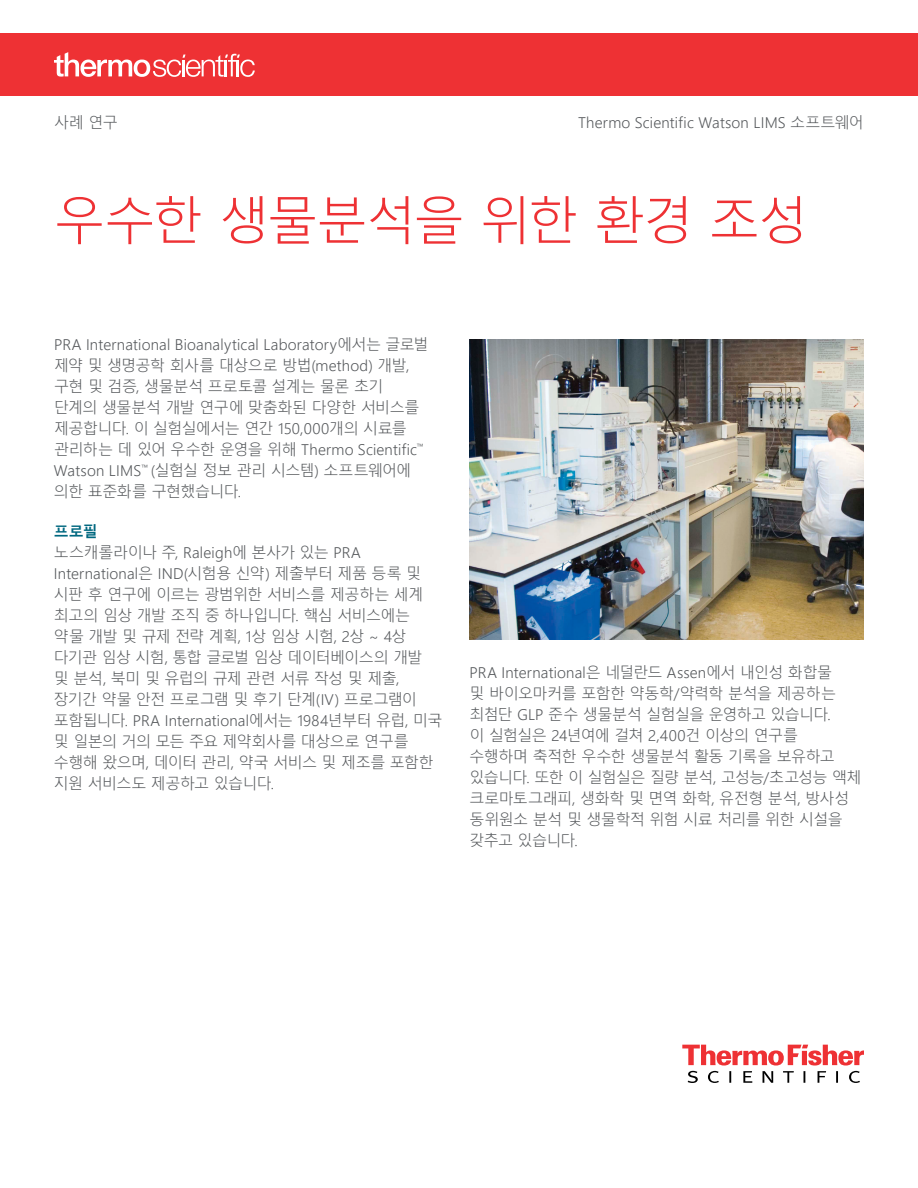
<style>
.page{position:relative;width:918px;height:1188px;background:#fff}
.page>*{position:absolute;margin:0;border:0;box-sizing:border-box;transform-origin:0 0}
.t1{font:300 51px "Malgun Gothic";letter-spacing:-.05em;color:#ee3134}
.t2{font:300 15px/21px "Malgun Gothic";letter-spacing:-.03em;color:#54575a}
.t3{font:300 15px/21px "Malgun Gothic";letter-spacing:-.005em;color:#54575a}
.t4{font:300 15px "Malgun Gothic";letter-spacing:.015em;color:#54575a}
.t5{font:700 15px "Malgun Gothic";color:#006880}
</style>
<div class="page">
<svg style="left:682px;top:1045px;width:182px;height:38px"></svg>
<img style="left:470px;top:339px;width:394px;height:301px">
<div style="left:0;top:33px;width:918px;height:63px;background:#ee3134"></div>
<svg style="left:54px;top:52px;width:201px;height:25px"></svg>
<p class="t2" style="left:54px;top:113px;width:65px">사례 연구</p>
<p class="t4" style="left:578px;top:114px;width:287px">Thermo Scientific Watson LIMS 소프트웨어</p>
<h1 class="t1" style="left:54px;top:191px;width:756px">우수한 생물분석을 위한 환경 조성</h1>
<p class="t3" style="left:54px;top:335px;width:376px">PRA International Bioanalytical Laboratory에서는 글로벌 제약 및 생명공학 회사를 대상으로 방법(method) 개발, 구현 및 검증, 생물분석 프로토콜 설계는 물론 초기 단계의 생물분석 개발 연구에 맞춤화된 다양한 서비스를 제공합니다. 이 실험실에서는 연간 150,000개의 시료를 관리하는 데 있어 우수한 운영을 위해 Thermo Scientific<sup>™<br></sup>Watson LIMS<sup>™</sup> (실험실 정보 관리 시스템) 소프트웨어에 의한 표준화를 구현했습니다.</p>
<p class="t5" style="left:54px;top:523px;width:45px">프로필</p>
<p class="t2" style="left:54px;top:542px;width:390px">노스캐롤라이나 주, Raleigh에 본사가 있는 PRA<br>International은 IND(시험용 신약) 제출부터 제품 등록 및 시판 후 연구에 이르는 광범위한 서비스를 제공하는 세계 최고의 임상 개발 조직 중 하나입니다. 핵심 서비스에는 약물 개발 및 규제 전략 계획, 1상 임상 시험, 2상 ~ 4상 다기관 임상 시험, 통합 글로벌 임상 데이터베이스의 개발<br>및 분석, 북미 및 유럽의 규제 관련 서류 작성 및 제출, 장기간 약물 안전 프로그램 및 후기 단계(IV) 프로그램이 포함됩니다. PRA International에서는 1984년부터 유럽, 미국 및 일본의 거의 모든 주요 제약회사를 대상으로 연구를 수행해 왔으며, 데이터 관리, 약국 서비스 및 제조를 포함한 지원 서비스도 제공하고 있습니다.</p>
<p class="t2" style="left:470px;top:663px;width:394px">PRA International은 네덜란드 Assen에서 내인성 화합물<br>및 바이오마커를 포함한 약동학/약력학 분석을 제공하는 최첨단 GLP 준수 생물분석 실험실을 운영하고 있습니다.<br>이 실험실은 24년여에 걸쳐 2,400건 이상의 연구를<br>수행하며 축적한 우수한 생물분석 활동 기록을 보유하고 있습니다. 또한 이 실험실은 질량 분석, 고성능/초고성능 액체 크로마토그래피, 생화학 및 면역 화학, 유전형 분석, 방사성 동위원소 분석 및 생물학적 위험 시료 처리를 위한 시설을 갖추고 있습니다.</p>
</div>
